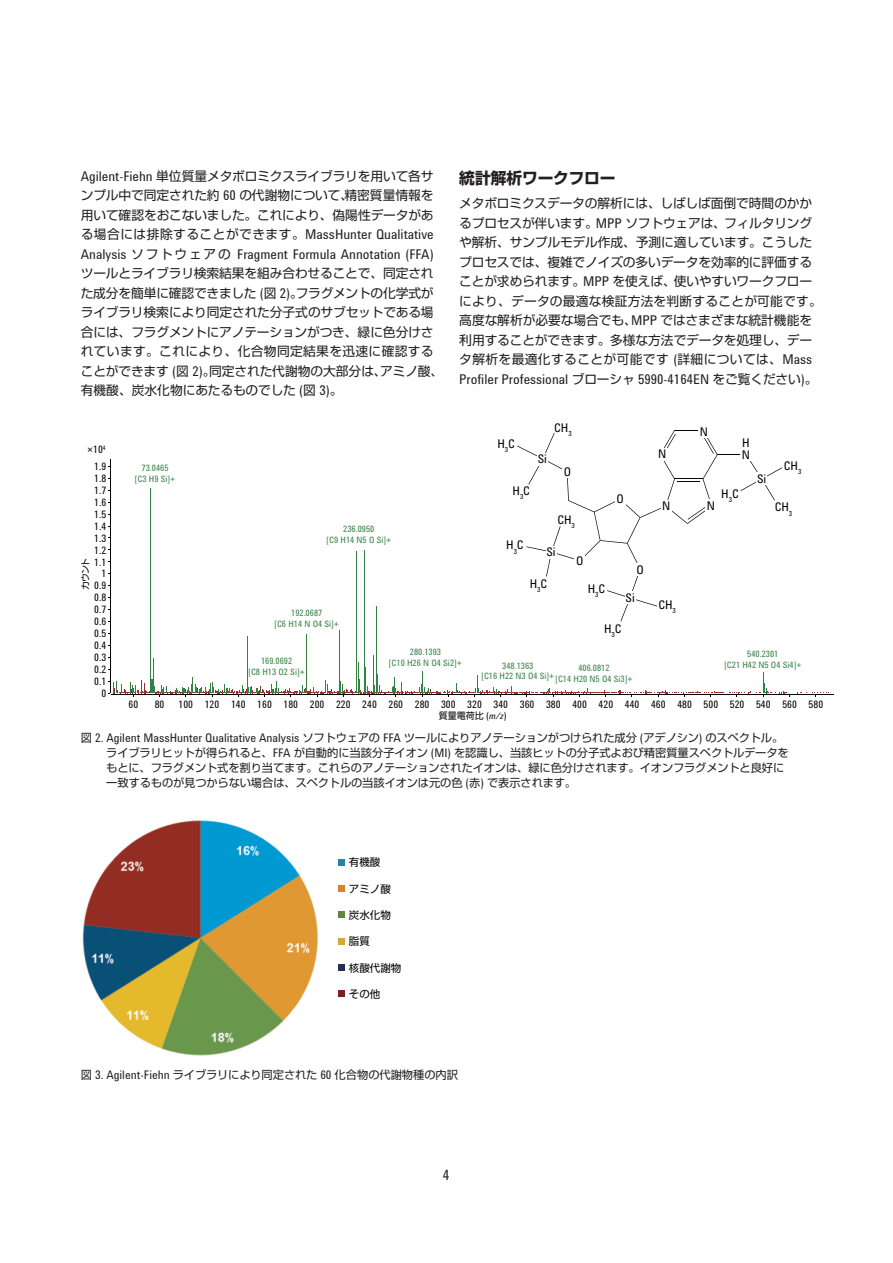
<style>
.page{position:relative;width:893px;height:1263px;background:#fff}
.page>*{position:absolute;margin:0;border:0;box-sizing:border-box;transform-origin:0 0}
.t1{font:700 15.75px "Shin Go Pro";letter-spacing:-.015em;color:#231f20}
.t2{font:14.55px "Agilent Condensed CFF";color:#231f20}
.t3{font:13.8px/19.5px "Agilent Condensed CFF";color:#231f20}
.t4{font:12.75px/19.5px "Shin Go Pro";letter-spacing:-.015em;color:#231f20}
.t5{font:12.3px/11.6px "Agilent Condensed CFF";color:#030303}
.t6{font:12.15px "Agilent Condensed CFF";color:#231f20}
.t7{font:11.25px/15px "Shin Go Pro";letter-spacing:-.015em;color:#231f20}
.t8{font:10.5px "Agilent Condensed CFF";color:#030303}
.t9{font:10.5px "Shin Go Pro Regular 90 pv RKSJ H";color:#030303}
.t10{font:9px/10.8px "Agilent Condensed CFF";color:#358043;text-align:center}
.t11{font:9px "Shin Go Pro Regular 90 pv RKSJ H";color:#030303}
.s1{font-family:"Agilent Condensed CFF";font-size:13.8px}
.s2{font-family:"Shin Go Pro";font-size:12.75px}
.s3{font-family:"Agilent Condensed CFF";font-size:9.9px}
.s4{font-family:"Agilent Condensed CFF";font-style:italic}
.s5{font-family:"Shin Go Pro";font-size:11.25px}
.s6{font-family:"Agilent Condensed CFF";font-size:12.15px}
</style>
<div class="page">
<svg style="left:338px;top:859px;width:6px;height:6px"></svg>
<div style="left:338px;top:885px;width:6px;height:7px;background:#d8822c"></div>
<div style="left:338px;top:911px;width:6px;height:7px;background:#608541"></div>
<svg style="left:338px;top:938px;width:6px;height:6px"></svg>
<div style="left:338px;top:964px;width:6px;height:7px;background:#243155"></div>
<div style="left:338px;top:990px;width:6px;height:7px;background:#7a2023"></div>
<img style="left:82px;top:820px;width:236px;height:236px">
<svg style="left:517px;top:430px;width:265px;height:191px"></svg>
<div style="left:740px;top:448px;width:11px;height:13px;background:#fff"></div>
<div style="left:705px;top:499px;width:11px;height:13px;background:#fff"></div>
<div style="left:661px;top:500px;width:10px;height:12px;background:#fff"></div>
<div style="left:657px;top:448px;width:10px;height:12px;background:#fff"></div>
<div style="left:698px;top:426px;width:11px;height:12px;background:#fff"></div>
<div style="left:562px;top:465px;width:11px;height:13px;background:#fff"></div>
<div style="left:615px;top:492px;width:11px;height:13px;background:#fff"></div>
<div style="left:574px;top:554px;width:11px;height:13px;background:#fff"></div>
<div style="left:635px;top:563px;width:10px;height:13px;background:#fff"></div>
<div style="left:756px;top:473px;width:11px;height:12px;background:#fff"></div>
<div style="left:625px;top:591px;width:11px;height:13px;background:#fff"></div>
<div style="left:546px;top:546px;width:11px;height:12px;background:#fff"></div>
<div style="left:537px;top:453px;width:11px;height:12px;background:#fff"></div>
<hr style="left:110px;top:460px;width:1px;height:233px;background:#030303">
<hr style="left:153px;top:658px;width:1px;height:35px;background:#9a3130">
<hr style="left:150px;top:489px;width:1px;height:204px;background:#358043">
<hr style="left:153px;top:659px;width:1px;height:34px;background:#358043">
<hr style="left:247px;top:636px;width:1px;height:57px;background:#358043">
<hr style="left:306px;top:635px;width:1px;height:58px;background:#358043">
<hr style="left:339px;top:630px;width:1px;height:63px;background:#358043">
<hr style="left:357px;top:552px;width:1px;height:141px;background:#358043">
<hr style="left:358px;top:662px;width:1px;height:31px;background:#358043">
<hr style="left:364px;top:550px;width:1px;height:143px;background:#358043">
<hr style="left:374px;top:655px;width:1px;height:38px;background:#358043">
<hr style="left:376px;top:606px;width:1px;height:87px;background:#358043">
<hr style="left:112px;top:695px;width:722px;height:1px;background:#030303">
<svg style="left:108px;top:667px;width:643px;height:30px"></svg>
<svg style="left:757px;top:672px;width:33px;height:25px"></svg>
<svg style="left:797px;top:692px;width:33px;height:5px"></svg>
<p class="t4" style="left:81px;top:165px;width:354px;text-align:justify"><span class="s1">Agilent-Fiehn</span> 単位質量メタボロミクスライブラリを用いて各サンプル中で同定された約 <span class="s1">60</span> の代謝物について、精密質量情報を用いて確認をおこないました。これにより、偽陽性データがあ</p>
<p class="t3" style="left:81px;top:226px;width:354px"><span class="s2">る場合には排除することができます。</span>MassHunter Qualitative<br>Analysis <span class="s2">ソフトウェアの</span> Fragment Formula Annotation (FFA)</p>
<p class="t4" style="left:81px;top:262px;width:364px">ツールとライブラリ検索結果を組み合わせることで、同定された成分を簡単に確認できました <span class="s1">(</span>図 <span class="s1">2)</span>。フラグメントの化学式がライブラリ検索により同定された分子式のサブセットである場合には、フラグメントにアノテーションがつき、緑に色分けされています。これにより、化合物同定結果を迅速に確認することができます <span class="s1">(</span>図 <span class="s1">2)</span>。同定された代謝物の大部分は、アミノ酸、有機酸、炭水化物にあたるものでした <span class="s1">(</span>図 <span class="s1">3)</span>。</p>
<p class="t1" style="left:459px;top:165px;width:158px">統計解析ワークフロー</p>
<p class="t4" style="left:459px;top:192px;width:364px">メタボロミクスデータの解析には、しばしば面倒で時間のかかるプロセスが伴います。<span class="s1">MPP</span> ソフトウェアは、フィルタリングや解析、サンプルモデル作成、予測に適しています。こうしたプロセスでは、複雑でノイズの多いデータを効率的に評価することが求められます。<span class="s1">MPP</span> を使えば、使いやすいワークフローにより、データの最適な検証方法を判断することが可能です。高度な解析が必要な場合でも、<span class="s1">MPP</span> ではさまざまな統計機能を利用することができます。多様な方法でデータを処理し、データ解析を最適化することが可能です <span class="s1">(</span>詳細については、<span class="s1">Mass</span></p>
<p class="t3" style="left:459px;top:370px;width:360px">Profiler Professional <span class="s2">ブローシャ</span> 5990-4164EN <span class="s2">をご覧ください</span>)<span class="s2">。</span></p>
<p class="t5" style="left:554px;top:423px;width:19px">CH<sub>3</sub></p>
<p class="t5" style="left:700px;top:427px;width:10px">N</p>
<p class="t8" style="left:87px;top:446px;width:20px">×10<sup>4</sup></p>
<p class="t8" style="left:94px;top:463px;width:14px">1.9</p>
<p class="t10" style="left:135px;top:463px;width:42px">73.0465 [C3 H9 Si]+</p>
<p class="t8" style="left:94px;top:475px;width:14px">1.8</p>
<p class="t8" style="left:94px;top:486px;width:14px">1.7</p>
<p class="t8" style="left:94px;top:498px;width:14px">1.6</p>
<p class="t8" style="left:94px;top:510px;width:14px">1.5</p>
<p class="t8" style="left:94px;top:522px;width:14px">1.4</p>
<p class="t8" style="left:94px;top:534px;width:14px">1.3</p>
<p class="t8" style="left:94px;top:546px;width:14px">1.2</p>
<p class="t8" style="left:94px;top:558px;width:14px">1.1</p>
<p class="t11" style="left:78px;top:590px;width:34px;rotate:-90deg">カウント</p>
<p class="t8" style="left:101px;top:570px;width:6px">1</p>
<p class="t8" style="left:94px;top:582px;width:14px">0.9</p>
<p class="t8" style="left:94px;top:594px;width:14px">0.8</p>
<p class="t8" style="left:94px;top:606px;width:14px">0.7</p>
<p class="t8" style="left:94px;top:618px;width:14px">0.6</p>
<p class="t8" style="left:94px;top:630px;width:14px">0.5</p>
<p class="t10" style="left:327px;top:525px;width:66px">236.0950<br>[C9 H14 N5 O Si]+</p>
<p class="t10" style="left:274px;top:608px;width:66px">192.0687<br>[C6 H14 N O4 Si]+</p>
<p class="t5" style="left:497px;top:439px;width:19px">H<sub>3</sub>C</p>
<p class="t5" style="left:512px;top:486px;width:19px">H<sub>3</sub>C</p>
<p class="t5" style="left:506px;top:540px;width:19px">H<sub>3</sub>C</p>
<p class="t5" style="left:538px;top:454px;width:11px">Si</p>
<p class="t5" style="left:564px;top:467px;width:9px">O</p>
<p class="t5" style="left:557px;top:514px;width:19px">CH<sub>3</sub></p>
<p class="t5" style="left:546px;top:547px;width:11px">Si</p>
<p class="t5" style="left:576px;top:556px;width:9px">O</p>
<p class="t5" style="left:530px;top:579px;width:19px">H<sub>3</sub>C</p>
<p class="t5" style="left:588px;top:584px;width:19px">H<sub>3</sub>C</p>
<p class="t5" style="left:617px;top:494px;width:9px">O</p>
<p class="t5" style="left:636px;top:565px;width:9px">O</p>
<p class="t5" style="left:626px;top:593px;width:11px">Si</p>
<p class="t5" style="left:604px;top:624px;width:19px">H<sub>3</sub>C</p>
<p class="t5" style="left:658px;top:449px;width:10px">N</p>
<p class="t5" style="left:742px;top:438px;width:10px">H<br>N</p>
<p class="t5" style="left:662px;top:501px;width:10px">N</p>
<p class="t5" style="left:707px;top:501px;width:10px">N</p>
<p class="t5" style="left:721px;top:489px;width:19px">H<sub>3</sub>C</p>
<p class="t5" style="left:757px;top:474px;width:11px">Si</p>
<p class="t5" style="left:784px;top:461px;width:19px">CH<sub>3</sub></p>
<p class="t5" style="left:775px;top:502px;width:19px">CH<sub>3</sub></p>
<p class="t5" style="left:658px;top:600px;width:19px">CH<sub>3</sub></p>
<p class="t8" style="left:94px;top:642px;width:14px">0.4</p>
<p class="t8" style="left:94px;top:654px;width:14px">0.3</p>
<p class="t8" style="left:94px;top:666px;width:14px">0.2</p>
<p class="t8" style="left:94px;top:678px;width:14px">0.1</p>
<p class="t8" style="left:101px;top:689px;width:6px">0</p>
<p class="t10" style="left:389px;top:647px;width:74px">280.1393<br>[C10 H26 N O4 Si2]+</p>
<p class="t10" style="left:724px;top:649px;width:79px">540.2301<br>[C21 H42 N5 O4 Si4]+</p>
<p class="t10" style="left:248px;top:657px;width:58px">169.0692<br>[C8 H13 O2 Si]+</p>
<p class="t10" style="left:481px;top:661px;width:74px">348.1363<br>[C16 H22 N3 O4 Si]+</p>
<p class="t10" style="left:555px;top:663px;width:79px">406.0812<br>[C14 H20 N5 O4 Si3]+</p>
<p class="t11" style="left:439px;top:708px;width:69px">質量電荷比 <span class="s3">(</span><span class="s4">m/z</span><span class="s3">)</span></p>
<p class="t8" style="left:128px;top:700px;width:11px">60</p>
<p class="t8" style="left:155px;top:700px;width:11px">80</p>
<p class="t8" style="left:179px;top:700px;width:646px">100 120 140 160 180 200 220 240 260 280 300 320 340 360 380 400 420 440 460 480 500 520 540 560 580</p>
<p class="t6" style="left:81px;top:733px;width:704px"><span class="s5">図</span> 2. Agilent MassHunter Qualitative Analysis <span class="s5">ソフトウェアの</span> FFA <span class="s5">ツールによりアノテーションがつけられた成分</span> (<span class="s5">アデノシン</span>) <span class="s5">のスペクトル。</span></p>
<p class="t7" style="left:106px;top:744px;width:684px">ライブラリヒットが得られると、<span class="s6">FFA</span> が自動的に当該分子イオン <span class="s6">(MI)</span> を認識し、当該ヒットの分子式よおび精密質量スペクトルデータをもとに、フラグメント式を割り当てます。これらのアノテーションされたイオンは、緑に色分けされます。イオンフラグメントと良好に一致するものが見つからない場合は、スペクトルの当該イオンは元の色 <span class="s6">(</span>赤<span class="s6">)</span> で表示されます。</p>
<p class="t9" style="left:349px;top:854px;width:33px">有機酸</p>
<p class="t9" style="left:349px;top:880px;width:43px">アミノ酸</p>
<p class="t9" style="left:349px;top:906px;width:43px">炭水化物</p>
<p class="t9" style="left:349px;top:933px;width:22px">脂質</p>
<p class="t9" style="left:349px;top:959px;width:54px">核酸代謝物</p>
<p class="t9" style="left:349px;top:985px;width:33px">その他</p>
<p class="t7" style="left:81px;top:1066px;width:379px">図 <span class="s6">3. Agilent-Fiehn</span> ライブラリにより同定された <span class="s6">60</span> 化合物の代謝物種の内訳</p>
<p class="t2" style="left:443px;top:1169px;width:8px">4</p>
</div>
